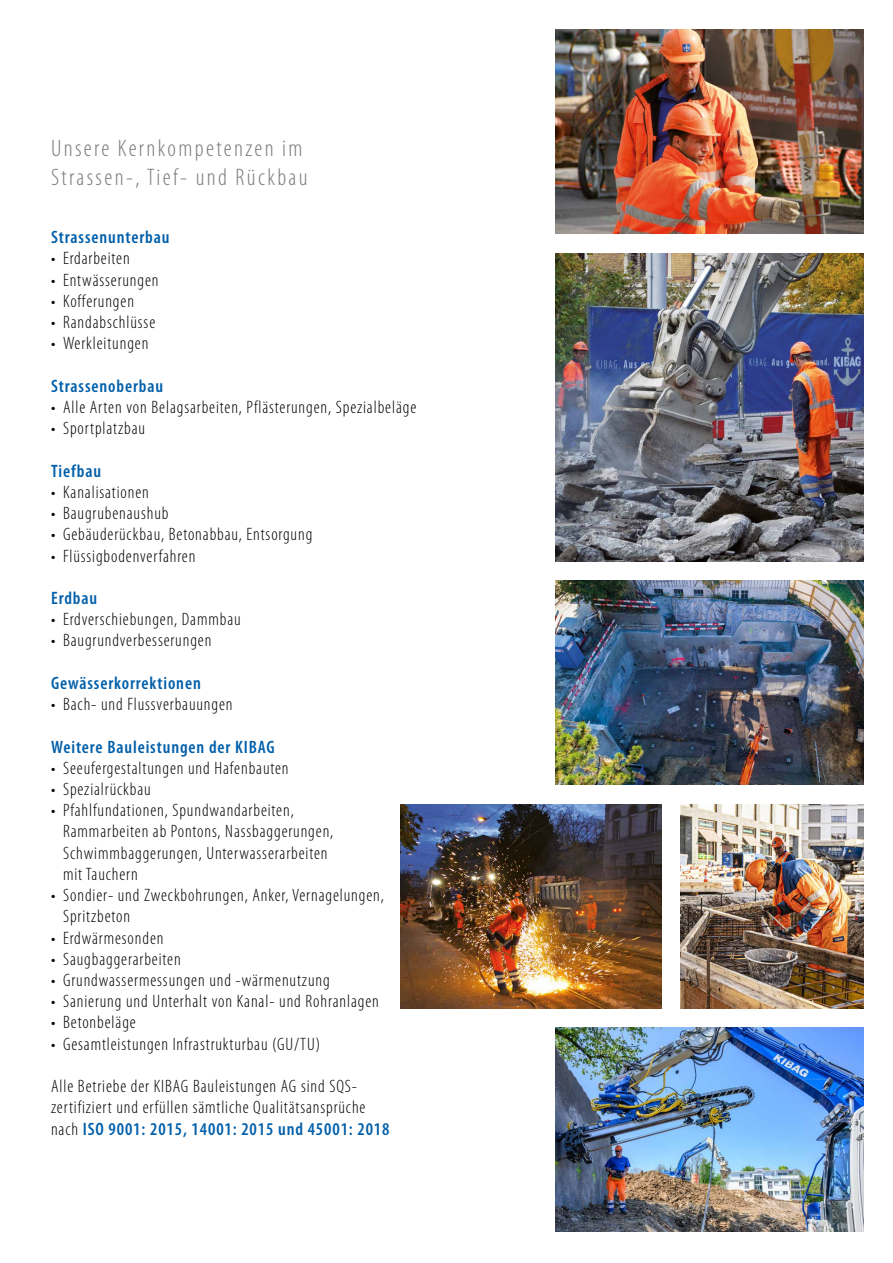
<style>
.page{position:relative;width:893px;height:1263px;background:#fff}
.page>*{position:absolute;margin:0;border:0;box-sizing:border-box;transform-origin:0 0}
.t1{font:300 condensed 24px/28.5px "Myriad Pro";letter-spacing:.1em;color:#7c7b7b}
.t2{font:300 condensed 18px/21.1px "Myriad Pro";letter-spacing:.05em;color:#000}
.t3{font:600 condensed 18px "Myriad Pro";letter-spacing:.05em;color:#005faa}
.s1{font-weight:600;color:#005faa}
</style>
<div class="page">
<img style="left:556px;top:30px;width:308px;height:204px">
<img style="left:401px;top:804px;width:261px;height:204px">
<img style="left:556px;top:253px;width:308px;height:308px">
<img style="left:556px;top:581px;width:308px;height:203px">
<img style="left:556px;top:1027px;width:308px;height:204px">
<img style="left:680px;top:804px;width:183px;height:204px">
<h1 class="t1" style="left:51px;top:135px;width:258px">Unsere Kernkompetenzen im<br>Strassen-, Tief- und Rückbau</h1>
<p class="t3" style="left:51px;top:227px;width:120px">Strassenunterbau</p>
<p class="t2" style="left:51px;top:248px;width:80px">• Erdarbeiten</p>
<p class="t2" style="left:51px;top:269px;width:109px">• Entwässerungen</p>
<p class="t2" style="left:51px;top:291px;width:84px">• Kofferungen</p>
<p class="t2" style="left:51px;top:312px;width:106px">• Randabschlüsse</p>
<p class="t2" style="left:51px;top:333px;width:99px">• Werkleitungen</p>
<p class="t3" style="left:51px;top:376px;width:114px">Strassenoberbau</p>
<p class="t2" style="left:51px;top:397px;width:367px">• Alle Arten von Belagsarbeiten, Pflästerungen, Spezialbeläge</p>
<p class="t2" style="left:51px;top:418px;width:96px">• Sportplatzbau</p>
<p class="t3" style="left:51px;top:461px;width:52px">Tiefbau</p>
<p class="t2" style="left:51px;top:482px;width:99px">• Kanalisationen</p>
<p class="t2" style="left:51px;top:503px;width:119px">• Baugrubenaushub</p>
<p class="t2" style="left:51px;top:524px;width:263px">• Gebäuderückbau, Betonabbau, Entsorgung</p>
<p class="t2" style="left:51px;top:545px;width:146px">• Flüssigbodenverfahren</p>
<p class="t3" style="left:51px;top:588px;width:48px">Erdbau</p>
<p class="t2" style="left:51px;top:609px;width:191px">• Erdverschiebungen, Dammbau</p>
<p class="t2" style="left:51px;top:630px;width:162px">• Baugrundverbesserungen</p>
<p class="t3" style="left:51px;top:673px;width:151px">Gewässerkorrektionen</p>
<p class="t2" style="left:51px;top:694px;width:183px">• Bach- und Flussverbauungen</p>
<p class="t3" style="left:51px;top:737px;width:225px">Weitere Bauleistungen der KIBAG</p>
<p class="t2" style="left:51px;top:758px;width:239px">• Seeufergestaltungen und Hafenbauten</p>
<p class="t2" style="left:51px;top:779px;width:101px">• Spezialrückbau</p>
<p class="t2" style="left:63px;top:800px;width:272px;text-indent:-12px">• Pfahlfundationen, Spundwandarbeiten, Rammarbeiten ab Pontons, Nassbaggerungen, Schwimmbaggerungen, Unterwasserarbeiten mit Tauchern</p>
<p class="t2" style="left:63px;top:885px;width:322px;text-indent:-12px">• Sondier- und Zweckbohrungen, Anker, Vernagelungen,<br>Spritzbeton</p>
<p class="t2" style="left:51px;top:927px;width:114px">• Erdwärmesonden</p>
<p class="t2" style="left:51px;top:949px;width:131px">• Saugbaggerarbeiten</p>
<p class="t2" style="left:51px;top:970px;width:280px">• Grundwassermessungen und -wärmenutzung</p>
<p class="t2" style="left:51px;top:991px;width:329px">• Sanierung und Unterhalt von Kanal- und Rohranlagen</p>
<p class="t2" style="left:51px;top:1012px;width:86px">• Betonbeläge</p>
<p class="t2" style="left:51px;top:1033px;width:271px">• Gesamtleistungen Infrastrukturbau (GU/TU)</p>
<p class="t2" style="left:51px;top:1076px;width:340px">Alle Betriebe der KIBAG Bauleistungen AG sind SQS&shy;zertifiziert und erfüllen sämtliche Qualitätsansprüche nach <span class="s1">ISO 9001: 2015, 14001: 2015 und 45001: 2018</span></p>
</div>
